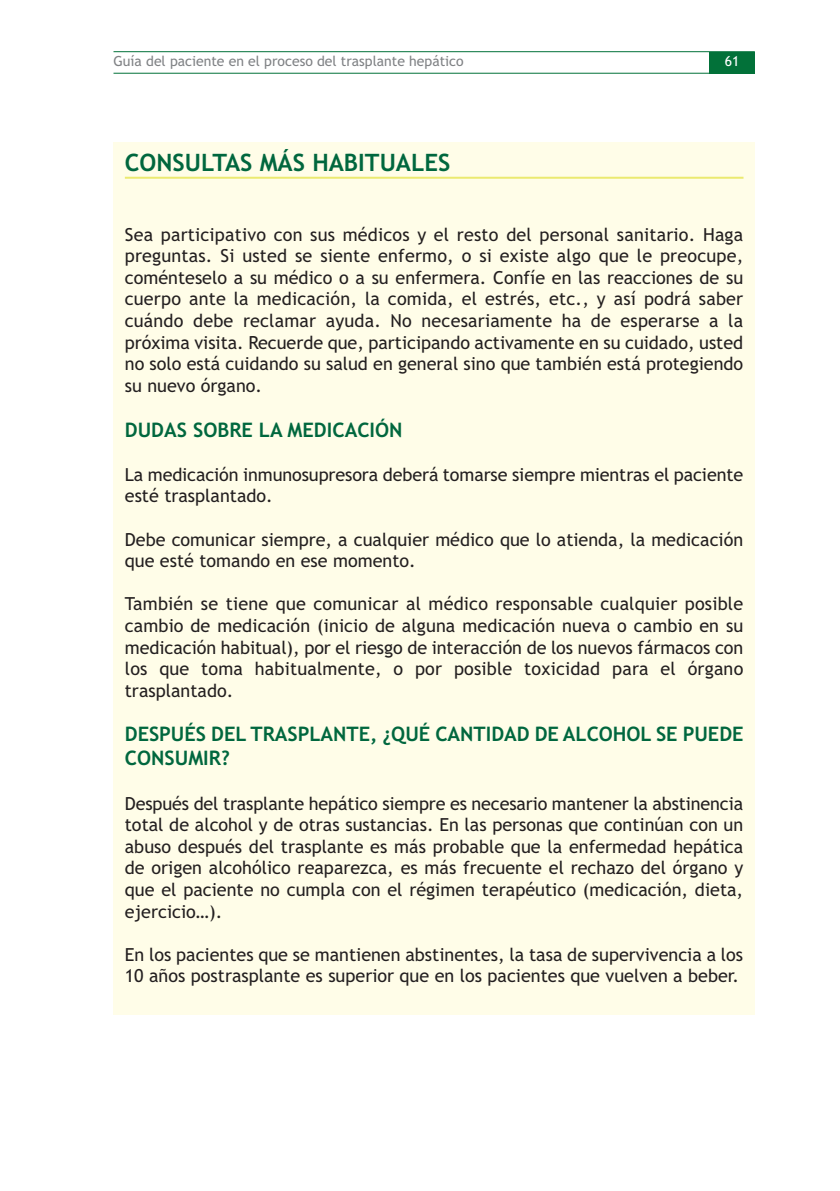
<style>
.page{position:relative;width:840px;height:1191px;background:#fff}
.page>*{position:absolute;margin:0;border:0;box-sizing:border-box;transform-origin:0 0}
.t1{font:700 24px "Trebuchet MS";color:#00673e}
.t2{font:700 20px/24px "Trebuchet MS";color:#00673e}
.t3{font:18px/21.6px "Trebuchet MS";color:#231f20;text-align:justify}
.t4{font:14px "Trebuchet MS";color:#808285}
.t5{font:14px "Trebuchet MS";color:#fff}
</style>
<div class="page">
<div style="left:113px;top:142px;width:641px;height:872px;background:#fffde8"></div>
<hr style="left:113px;top:73px;width:641px;height:1px;background:#027139">
<hr style="left:113px;top:51px;width:641px;height:1px;background:#027139">
<div style="left:708px;top:52px;width:46px;height:21px;background:#027139"></div>
<hr style="left:125px;top:177px;width:618px;height:2px;background:#ebea70">
<p class="t4" style="left:113px;top:56px;width:351px">Guía del paciente en el proceso del trasplante hepático</p>
<p class="t5" style="left:724px;top:56px;width:16px">61</p>
<h1 class="t1" style="left:125px;top:153px;width:327px">CONSULTAS MÁS HABITUALES</h1>
<p class="t3" style="left:125px;top:225px;width:619px">Sea participativo con sus médicos y el resto del personal sanitario. Haga preguntas. Si usted se siente enfermo, o si existe algo que le preocupe, coménteselo a su médico o a su enfermera. Confíe en las reacciones de su cuerpo ante la medicación, la comida, el estrés, etc., y así podrá saber cuándo debe reclamar ayuda. No necesariamente ha de esperarse a la próxima visita. Recuerde que, participando activamente en su cuidado, usted no solo está cuidando su salud en general sino que también está protegiendo su nuevo órgano.</p>
<p class="t2" style="left:125px;top:419px;width:279px">DUDAS SOBRE LA MEDICACIÓN</p>
<p class="t3" style="left:125px;top:465px;width:619px">La medicación inmunosupresora deberá tomarse siempre mientras el paciente esté trasplantado.</p>
<p class="t3" style="left:125px;top:530px;width:619px">Debe comunicar siempre, a cualquier médico que lo atienda, la medicación que esté tomando en ese momento.</p>
<p class="t3" style="left:125px;top:595px;width:619px">También se tiene que comunicar al médico responsable cualquier posible cambio de medicación (inicio de alguna medicación nueva o cambio en su medicación habitual), por el riesgo de interacción de los nuevos fármacos con los que toma habitualmente, o por posible toxicidad para el órgano trasplantado.</p>
<p class="t2" style="left:125px;top:724px;width:620px">DESPUÉS DEL TRASPLANTE, ¿QUÉ CANTIDAD DE ALCOHOL SE PUEDE<br>CONSUMIR?</p>
<p class="t3" style="left:125px;top:794px;width:619px">Después del trasplante hepático siempre es necesario mantener la abstinencia total de alcohol y de otras sustancias. En las personas que continúan con un abuso después del trasplante es más probable que la enfermedad hepática de origen alcohólico reaparezca, es más frecuente el rechazo del órgano y que el paciente no cumpla con el régimen terapéutico (medicación, dieta, ejercicio…).</p>
<p class="t3" style="left:125px;top:945px;width:619px">En los pacientes que se mantienen abstinentes, la tasa de supervivencia a los<br>10 años postrasplante es superior que en los pacientes que vuelven a beber.</p>
</div>
